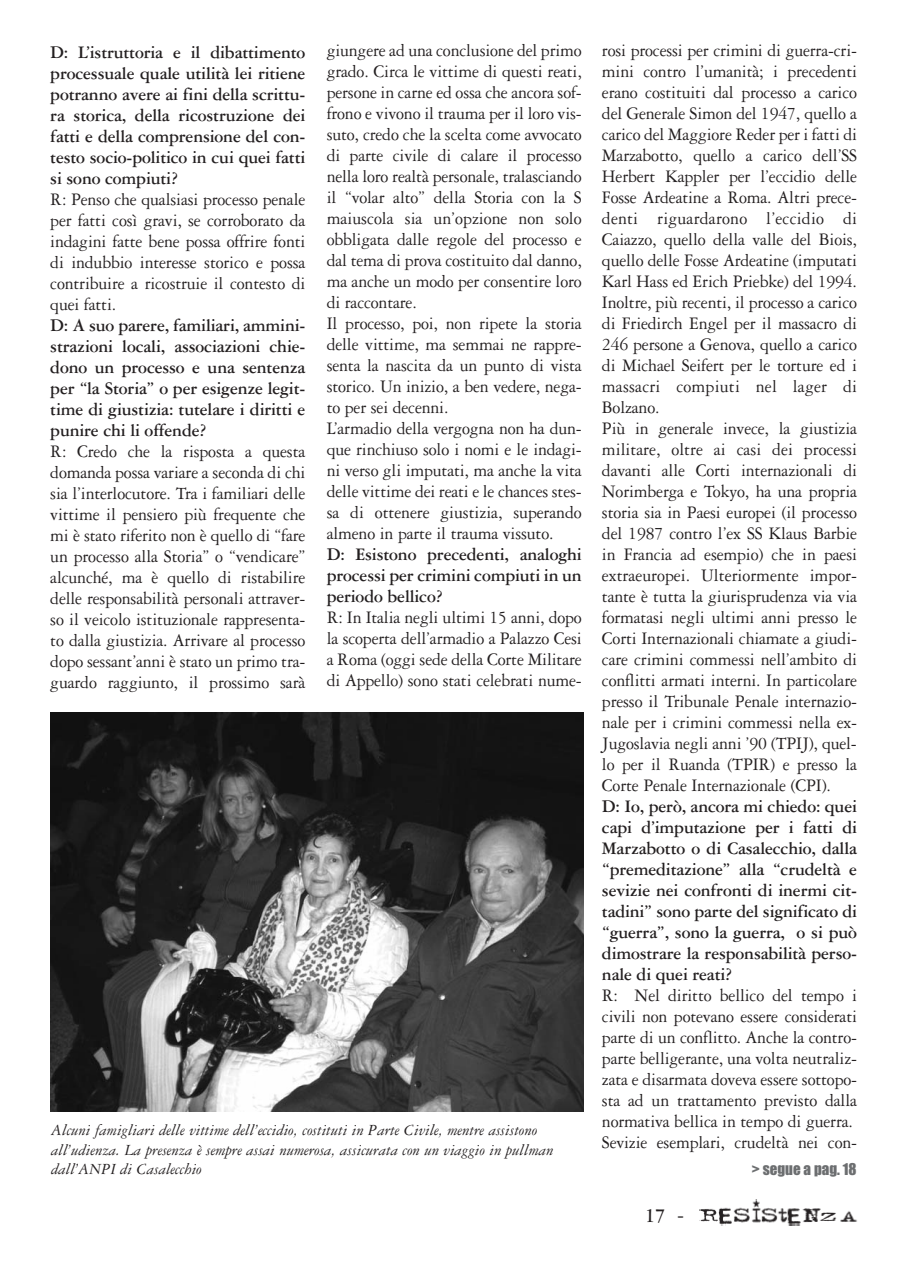
<style>
.page{position:relative;width:904px;height:1264px;background:#fff}
.page>*{position:absolute;margin:0;border:0;box-sizing:border-box;transform-origin:0 0}
.t1{font:700 21px "Garamond Three";color:#231f20}
.t2{font:18.75px/21px "Garamond Three";letter-spacing:-.01em;color:#231f20;scale:.95 1}
.t3{font:700 18.75px/21px "Garamond Three";letter-spacing:-.01em;color:#231f20;text-align:justify;scale:.95 1}
.t4{font:italic 16.5px/19.5px "Garamond Three";color:#231f20}
.t5{font:15px "Impact";color:#6c6e70}
.s1{font-weight:400}
</style>
<div class="page">
<svg style="left:50px;top:712px;width:807px;height:514px"></svg>
<p class="t3" style="left:50px;top:43px;width:270px">D: L’istruttoria e il dibattimento processuale quale utilità lei ritiene potranno avere ai fini della scrittu&shy;ra storica, della ricostruzione dei fatti e della comprensione del con&shy;testo socio-politico in cui quei fatti si sono compiuti?</p>
<p class="t2" style="left:50px;top:190px;width:270px;text-align:justify">R: Penso che qualsiasi processo penale per fatti così gravi, se corroborato da indagini fatte bene possa offrire fonti di indubbio interesse storico e possa contribuire a ricostruie il contesto di quei fatti.</p>
<p class="t3" style="left:50px;top:316px;width:270px">D: A suo parere, familiari, ammini&shy;strazioni locali, associazioni chie&shy;dono un processo e una sentenza per “la Storia” o per esigenze legit&shy;time di giustizia: tutelare i diritti e punire chi li offende?</p>
<p class="t2" style="left:50px;top:442px;width:270px;text-align:justify">R: Credo che la risposta a questa domanda possa variare a seconda di chi sia l’interlocutore. Tra i familiari delle vittime il pensiero più frequente che mi è stato riferito non è quello di “fare un processo alla Storia” o “vendicare” alcunché, ma è quello di ristabilire delle responsabilità personali attraver&shy;so il veicolo istituzionale rappresenta&shy;to dalla giustizia. Arrivare al processo dopo sessant’anni è stato un primo tra&shy;guardo raggiunto, il prossimo sarà</p>
<p class="t2" style="left:327px;top:41px;width:270px">giungere ad una conclusione del primo grado. Circa le vittime di questi reati, persone in carne ed ossa che ancora sof&shy;frono e vivono il trauma per il loro vis&shy;suto, credo che la scelta come avvocato di parte civile di calare il processo nella loro realtà personale, tralasciando il “volar alto” della Storia con la S maiuscola sia un’opzione non solo obbligata dalle regole del processo e dal tema di prova costituito dal danno, ma anche un modo per consentire loro di raccontare.<br>Il processo, poi, non ripete la storia delle vittime, ma semmai ne rappre&shy;senta la nascita da un punto di vista storico. Un inizio, a ben vedere, nega&shy;to per sei decenni.<br>L’armadio della vergogna non ha dun&shy;que rinchiuso solo i nomi e le indagi&shy;ni verso gli imputati, ma anche la vita delle vittime dei reati e le chances stes&shy;sa di ottenere giustizia, superando almeno in parte il trauma vissuto.</p>
<p class="t3" style="left:327px;top:545px;width:270px">D: Esistono precedenti, analoghi processi per crimini compiuti in un periodo bellico?</p>
<p class="t2" style="left:327px;top:608px;width:270px;text-align:justify">R: In Italia negli ultimi 15 anni, dopo la scoperta dell’armadio a Palazzo Cesi a Roma (oggi sede della Corte Militare di Appello) sono stati celebrati nume-</p>
<p class="t4" style="left:51px;top:1122px;width:504px">Alcuni famigliari delle vittime dell’eccidio, costituti in Parte Civile, mentre assistono all’udienza. La presenza è sempre assai numerosa, assicurata con un viaggio in pullman dall’ANPI di Casalecchio</p>
<p class="t2" style="left:602px;top:41px;width:270px">rosi processi per crimini di guerra-cri&shy;mini contro l’umanità; i precedenti erano costituiti dal processo a carico del Generale Simon del 1947, quello a carico del Maggiore Reder per i fatti di Marzabotto, quello a carico dell’SS Herbert Kappler per l’eccidio delle Fosse Ardeatine a Roma. Altri prece&shy;denti riguardarono l’eccidio di Caiazzo, quello della valle del Biois, quello delle Fosse Ardeatine (imputati Karl Hass ed Erich Priebke) del 1994.<br>Inoltre, più recenti, il processo a carico di Friedirch Engel per il massacro di 246 persone a Genova, quello a carico di Michael Seifert per le torture ed i massacri compiuti nel lager di Bolzano.<br>Più in generale invece, la giustizia militare, oltre ai casi dei processi davanti alle Corti internazionali di Norimberga e Tokyo, ha una propria storia sia in Paesi europei (il processo del 1987 contro l’ex SS Klaus Barbie in Francia ad esempio) che in paesi extraeuropei. Ulteriormente impor&shy;tante è tutta la giurisprudenza via via formatasi negli ultimi anni presso le Corti Internazionali chiamate a giudi&shy;care crimini commessi nell’ambito di conflitti armati interni. In particolare presso il Tribunale Penale internazio&shy;nale per i crimini commessi nella ex-Jugoslavia negli anni ’90 (TPIJ), quel&shy;lo per il Ruanda (TPIR) e presso la Corte Penale Internazionale (CPI).</p>
<p class="t3" style="left:602px;top:797px;width:270px">D: Io, però, ancora mi chiedo: quei capi d’imputazione per i fatti di Marzabotto o di Casalecchio, dalla “premeditazione” alla “crudeltà e sevizie nei confronti di inermi cit&shy;tadini” sono parte del significato di “guerra”, sono la guerra, o si può dimostrare la responsabilità perso&shy;nale di quei reati?</p>
<p class="t2" style="left:602px;top:986px;width:270px">R: Nel diritto bellico del tempo i civili non potevano essere considerati parte di un conflitto. Anche la contro&shy;parte belligerante, una volta neutraliz&shy;zata e disarmata doveva essere sottopo&shy;sta ad un trattamento previsto dalla normativa bellica in tempo di guerra.<br>Sevizie esemplari, crudeltà nei con-</p>
<p class="t1" style="left:645px;top:1208px;width:41px">17 <span class="s1">-</span></p>
<p class="t5" style="left:752px;top:1164px;width:106px">&gt; SEGUE A PAG. 18</p>
</div>
